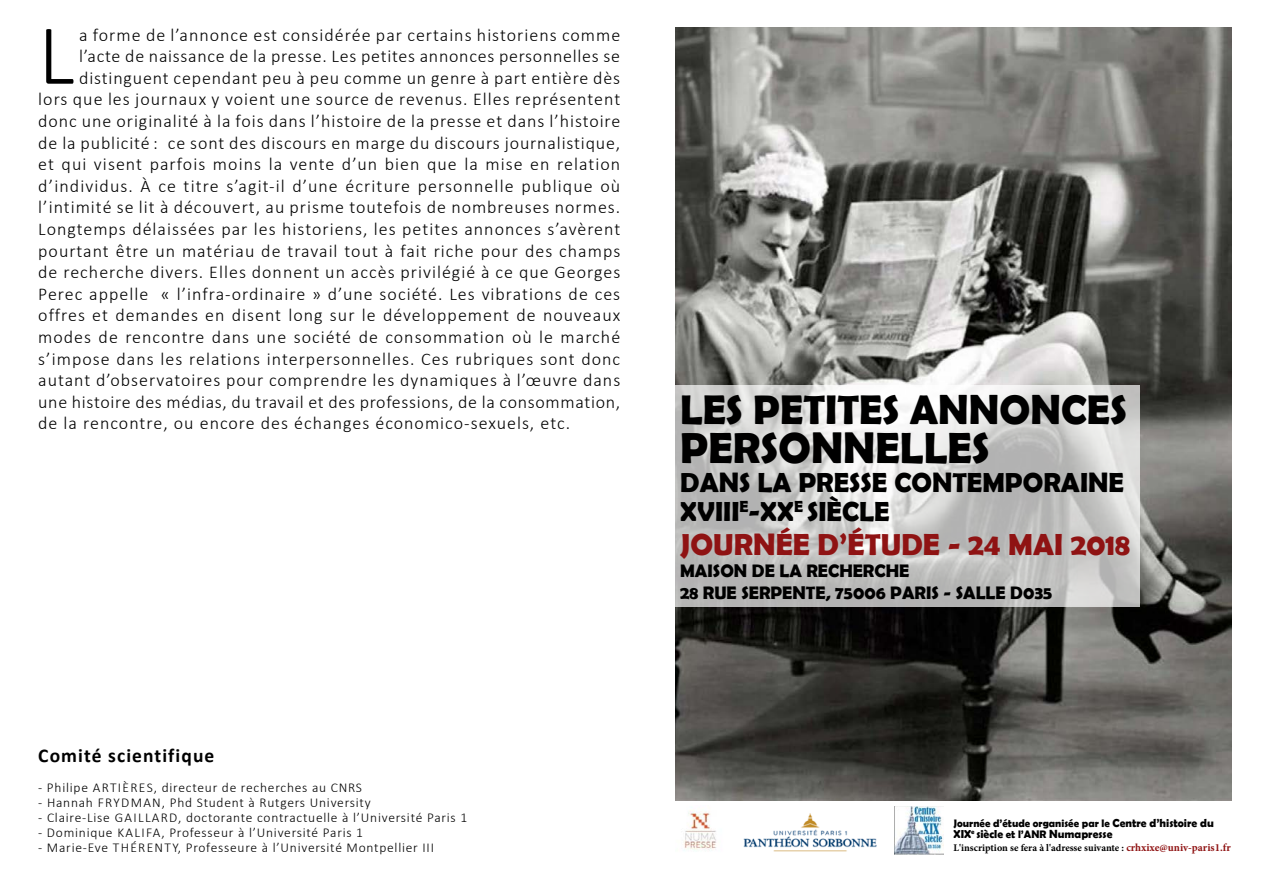
<style>
.page{position:relative;width:1263px;height:893px;background:#fff}
.page>*{position:absolute;margin:0;border:0;box-sizing:border-box;transform-origin:0 0}
.t1{font:300 86.1px "Calibri";color:#000}
.t2{font:700 43.65px "Berlin Sans FB Demi";color:#000}
.t3{font:700 41.4px "Berlin Sans FB Demi";color:#000}
.t4{font:700 30.45px "Berlin Sans FB Demi";color:#8f1313}
.t5{font:700 27.6px/29.1px "Berlin Sans FB Demi";color:#000}
.t6{font:700 19.5px "Calibri";letter-spacing:.055em;color:#000}
.t7{font:700 18.15px/21.8px "Berlin Sans FB Demi";color:#000}
.t8{font:300 18px "Calibri";letter-spacing:.055em;color:#000}
.t9{font:300 13.5px "Calibri";letter-spacing:.055em;color:#000}
.t10{font:700 11.7px "Berlin Sans FB Demi";color:#000}
.t11{font:700 10.95px "Berlin Sans FB Demi";color:#000}
.t12{font:700 10.2px "Minion Pro";color:#000}
.s1{font-size:11.7px}
.s2{font-size:10.95px}
.s3{font-size:10.95px;color:#8f1313}
</style>
<div class="page">
<img style="left:675px;top:27px;width:556px;height:773px">
<svg style="left:675px;top:385px;width:465px;height:221px;background:#cdcdcc"></svg>
<img style="left:684px;top:811px;width:32px;height:40px">
<img style="left:743px;top:813px;width:134px;height:39px">
<img style="left:894px;top:806px;width:49px;height:49px">
<h1 class="t1" style="left:38px;top:2px;width:38px">L</h1>
<p class="t8" style="left:79px;top:23px;width:543px">a forme de l’annonce est considérée par certains historiens comme</p>
<p class="t8" style="left:79px;top:45px;width:542px">l’acte de naissance de la presse. Les petites annonces personnelles se</p>
<p class="t8" style="left:79px;top:67px;width:542px">distinguent cependant peu à peu comme un genre à part entière dès</p>
<p class="t8" style="left:38px;top:88px;width:583px">lors que les journaux y voient une source de revenus. Elles représentent</p>
<p class="t8" style="left:38px;top:110px;width:584px">donc une originalité à la fois dans l’histoire de la presse et dans l’histoire</p>
<p class="t8" style="left:38px;top:131px;width:583px">de la publicité : ce sont des discours en marge du discours journalistique,</p>
<p class="t8" style="left:38px;top:153px;width:583px">et qui visent parfois moins la vente d’un bien que la mise en relation</p>
<p class="t8" style="left:38px;top:175px;width:583px">d’individus. À ce titre s’agit-il d’une écriture personnelle publique où</p>
<p class="t8" style="left:38px;top:196px;width:583px">l’intimité se lit à découvert, au prisme toutefois de nombreuses normes.</p>
<p class="t8" style="left:38px;top:218px;width:583px">Longtemps délaissées par les historiens, les petites annonces s’avèrent</p>
<p class="t8" style="left:38px;top:239px;width:583px">pourtant être un matériau de travail tout à fait riche pour des champs</p>
<p class="t8" style="left:38px;top:261px;width:584px">de recherche divers. Elles donnent un accès privilégié à ce que Georges</p>
<p class="t8" style="left:38px;top:283px;width:583px">Perec appelle « l’infra-ordinaire » d’une société. Les vibrations de ces</p>
<p class="t8" style="left:38px;top:304px;width:583px">offres et demandes en disent long sur le développement de nouveaux</p>
<p class="t8" style="left:38px;top:326px;width:583px">modes de rencontre dans une société de consommation où le marché</p>
<p class="t8" style="left:38px;top:347px;width:583px">s’impose dans les relations interpersonnelles. Ces rubriques sont donc</p>
<p class="t8" style="left:38px;top:369px;width:583px">autant d’observatoires pour comprendre les dynamiques à l’œuvre dans</p>
<p class="t8" style="left:38px;top:391px;width:583px">une histoire des médias, du travail et des professions, de la consommation,</p>
<p class="t8" style="left:38px;top:412px;width:533px">de la rencontre, ou encore des échanges économico-sexuels, etc.</p>
<p class="t6" style="left:38px;top:743px;width:178px">Comité scientifique</p>
<p class="t9" style="left:38px;top:779px;width:317px">- Philipe Artières, directeur de recherches au CNRS</p>
<p class="t9" style="left:38px;top:794px;width:334px">- Hannah Frydman, Phd Student à Rutgers University</p>
<p class="t9" style="left:38px;top:809px;width:430px">- Claire-Lise Gailla rd, doctorante contractuelle à l’Université Paris 1</p>
<p class="t9" style="left:38px;top:824px;width:326px">- Dominique Kalifa, Professeur à l’Université Paris 1</p>
<p class="t9" style="left:38px;top:839px;width:389px">- Marie-Eve Th érenty, Professeure à l’Université Montpellier III</p>
<h3 class="t3" style="left:680px;top:386px;width:448px">LES PETITES ANNONCES</h3>
<h2 class="t2" style="left:680px;top:423px;width:311px">PERSONNELLES</h2>
<h3 class="t5" style="left:680px;top:468px;width:445px">DANS LA PRESSE CONTEMPORAINE<br>XVIII<sup>E</sup>-XX<sup>E</sup> SIÈCLE</h3>
<h3 class="t4" style="left:680px;top:527px;width:451px">JOURNÉE D’ÉTUDE - 24 MAI 2018</h3>
<p class="t7" style="left:680px;top:560px;width:374px">MAISON DE LA RECHERCHE<br>28 RUE SERPENTE, 75006 PARIS - SALLE D035</p>
<p class="t11" style="left:953px;top:817px;width:262px">JOURNÉE D’ÉTUDE ORGANISÉE PAR LE <span class="s1">CENTRE D’HISTOIRE DU</span></p>
<p class="t10" style="left:953px;top:827px;width:160px">XIX<sup>E</sup> SIÈCLE <span class="s2">ET L’ANR</span> NUMAPRESSE</p>
<p class="t12" style="left:953px;top:840px;width:279px">L'inscription se fera à l'adresse suivante : <span class="s3">crhxixe@univ-paris1.fr</span></p>
</div>
